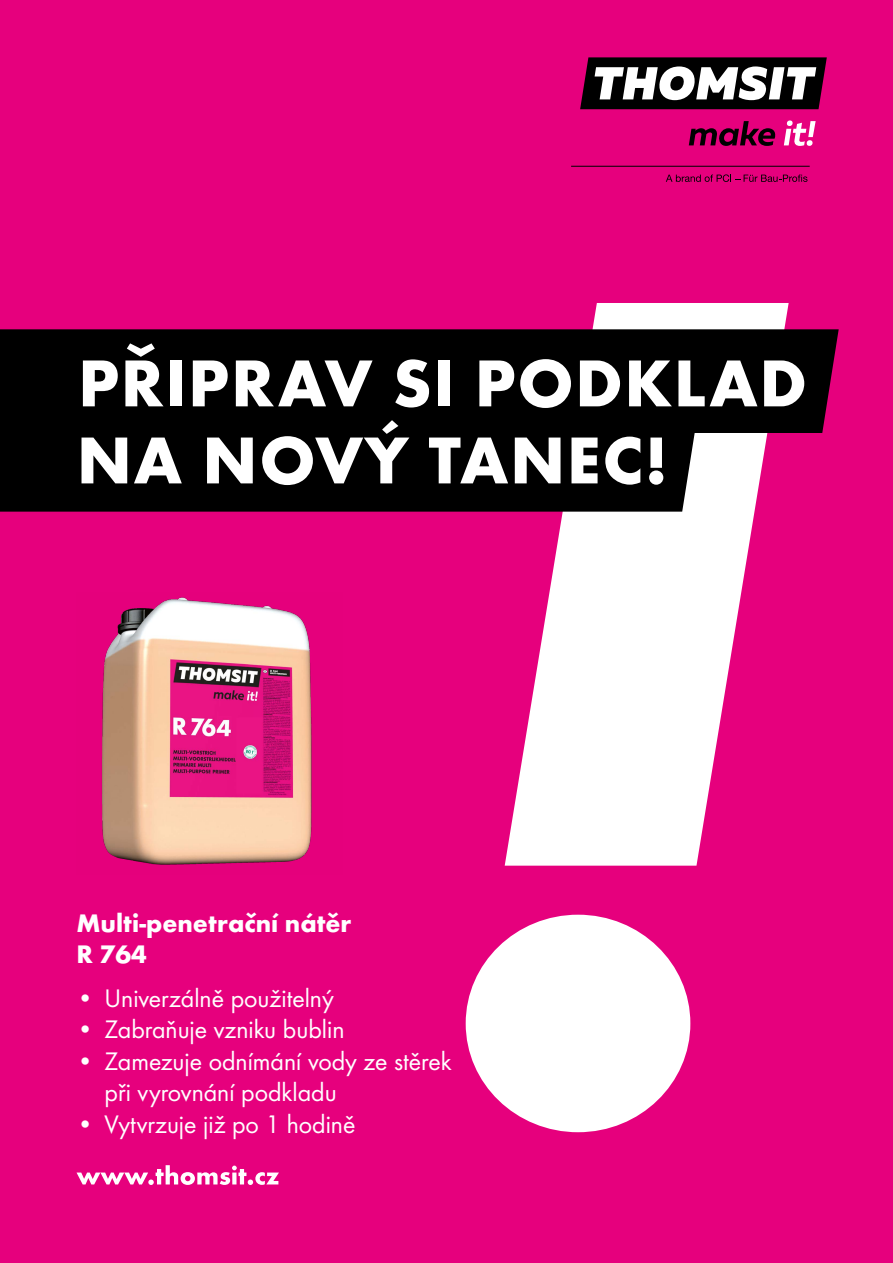
<style>
.page{position:relative;width:893px;height:1263px;background:#e6007d}
.page>*{position:absolute;margin:0;border:0;box-sizing:border-box;transform-origin:0 0}
.t1{font:700 68.78px/77px "Futura";letter-spacing:.02em;color:#fff}
.t2{font:26.33px/31.6px "Futura Boo";color:#fff}
.t3{font:700 26.33px/31.6px "Futura";color:#fff}
</style>
<div class="page">
<svg style="left:505px;top:303px;width:284px;height:563px;fill:#fff"></svg>
<div style="left:466px;top:915px;width:224px;height:217px;background:#fff;border-radius:50%"></div>
<div style="left:0;top:329px;width:839px;height:104px;background:#000"></div>
<div style="left:0;top:408px;width:699px;height:104px;background:#000"></div>
<img style="left:102px;top:597px;width:210px;height:268px">
<svg style="left:580px;top:57px;width:247px;height:52px;background:#62585d"></svg>
<svg style="left:689px;top:121px;width:87px;height:25px"></svg>
<svg style="left:784px;top:120px;width:32px;height:26px"></svg>
<hr style="left:571px;top:166px;width:239px;height:1px;background:#000">
<svg style="left:666px;top:174px;width:141px;height:8px"></svg>
<svg style="left:77px;top:1165px;width:202px;height:20px"></svg>
<h1 class="t1" style="left:77px;top:340px;width:732px">PŘIPRAV SI PODKLAD<br>NA NOVÝ TANEC!</h1>
<p class="t3" style="left:77px;top:905px;width:276px">Multi-penetrační nátěr<br>R 764</p>
<p class="t2" style="left:77px;top:981px;width:259px">• Univerzálně použitelný</p>
<p class="t2" style="left:77px;top:1012px;width:269px">• Zabraňuje vzniku bublin</p>
<p class="t2" style="left:105px;top:1044px;width:348px;text-indent:-28px">• Zamezuje odnímání vody ze stěrek při vyrovnání podkladu</p>
<p class="t2" style="left:77px;top:1107px;width:280px">• Vytvrzuje již po 1 hodině</p>
</div>
